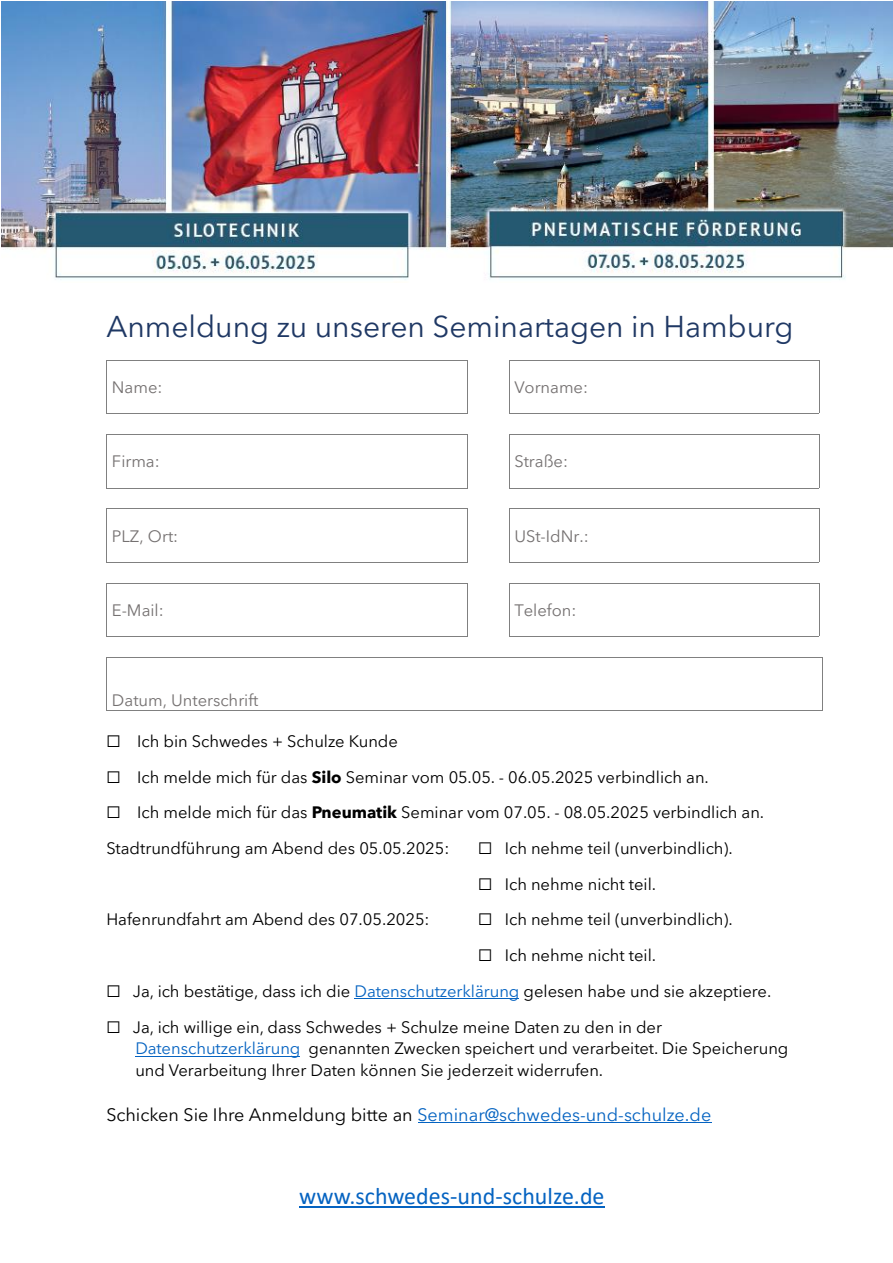
<style>
.page{position:relative;width:893px;height:1263px;background:#fff}
.page>*{position:absolute;margin:0;border:0;box-sizing:border-box;transform-origin:0 0}
.t1{font:30px "Avenir Next LT Pro";color:#1f3864}
.t2{font:24px "Calibri";color:#0563c1}
.t3{font:18px "Avenir Next LT Pro";color:#000}
.t4{font:16.5px "Avenir Next LT Pro";color:#000}
.t5{font:16.5px "Avenir Next LT Pro";color:#757171}
.s1{font-weight:700}
.s2{color:#0563c1}
</style>
<div class="page">
<hr style="left:299px;top:1206px;width:306px;height:2px;background:#0563c1">
<img style="left:1px;top:2px;width:892px;height:278px">
<hr style="left:107px;top:360px;width:95px;height:1px;background:#808080">
<hr style="left:203px;top:360px;width:265px;height:1px;background:#808080">
<hr style="left:510px;top:360px;width:97px;height:1px;background:#808080">
<hr style="left:608px;top:360px;width:211px;height:1px;background:#808080">
<hr style="left:106px;top:360px;width:1px;height:53px;background:#808080">
<hr style="left:468px;top:360px;width:1px;height:53px;background:#808080">
<hr style="left:509px;top:360px;width:1px;height:53px;background:#808080">
<hr style="left:819px;top:360px;width:1px;height:53px;background:#808080">
<hr style="left:108px;top:413px;width:94px;height:1px;background:#808080">
<hr style="left:203px;top:413px;width:94px;height:1px;background:#808080">
<hr style="left:297px;top:413px;width:171px;height:1px;background:#808080">
<hr style="left:510px;top:413px;width:40px;height:1px;background:#808080">
<svg style="left:550px;top:413px;width:16px;height:1px"></svg>
<hr style="left:566px;top:413px;width:41px;height:1px;background:#808080">
<hr style="left:608px;top:413px;width:51px;height:1px;background:#808080">
<hr style="left:660px;top:413px;width:95px;height:1px;background:#808080">
<hr style="left:755px;top:413px;width:64px;height:1px;background:#808080">
<hr style="left:108px;top:434px;width:94px;height:1px;background:#808080">
<hr style="left:203px;top:434px;width:94px;height:1px;background:#808080">
<hr style="left:297px;top:434px;width:171px;height:1px;background:#808080">
<hr style="left:510px;top:434px;width:40px;height:1px;background:#808080">
<svg style="left:550px;top:434px;width:16px;height:1px"></svg>
<hr style="left:566px;top:434px;width:41px;height:1px;background:#808080">
<hr style="left:608px;top:434px;width:51px;height:1px;background:#808080">
<hr style="left:660px;top:434px;width:95px;height:1px;background:#808080">
<hr style="left:755px;top:434px;width:64px;height:1px;background:#808080">
<hr style="left:106px;top:435px;width:1px;height:53px;background:#808080">
<hr style="left:468px;top:435px;width:1px;height:53px;background:#808080">
<hr style="left:509px;top:435px;width:1px;height:53px;background:#808080">
<hr style="left:819px;top:435px;width:1px;height:53px;background:#808080">
<hr style="left:108px;top:488px;width:94px;height:1px;background:#808080">
<hr style="left:203px;top:488px;width:94px;height:1px;background:#808080">
<hr style="left:297px;top:488px;width:171px;height:1px;background:#808080">
<hr style="left:510px;top:488px;width:40px;height:1px;background:#808080">
<svg style="left:550px;top:488px;width:16px;height:1px"></svg>
<hr style="left:566px;top:488px;width:41px;height:1px;background:#808080">
<hr style="left:608px;top:488px;width:51px;height:1px;background:#808080">
<hr style="left:660px;top:488px;width:95px;height:1px;background:#808080">
<hr style="left:755px;top:488px;width:64px;height:1px;background:#808080">
<hr style="left:108px;top:508px;width:94px;height:1px;background:#808080">
<hr style="left:203px;top:508px;width:94px;height:1px;background:#808080">
<hr style="left:297px;top:508px;width:171px;height:1px;background:#808080">
<hr style="left:510px;top:508px;width:40px;height:1px;background:#808080">
<svg style="left:550px;top:508px;width:16px;height:1px"></svg>
<hr style="left:566px;top:508px;width:41px;height:1px;background:#808080">
<hr style="left:608px;top:508px;width:51px;height:1px;background:#808080">
<hr style="left:660px;top:508px;width:95px;height:1px;background:#808080">
<hr style="left:755px;top:508px;width:64px;height:1px;background:#808080">
<hr style="left:106px;top:509px;width:1px;height:53px;background:#808080">
<hr style="left:468px;top:509px;width:1px;height:53px;background:#808080">
<hr style="left:509px;top:509px;width:1px;height:53px;background:#808080">
<hr style="left:819px;top:509px;width:1px;height:53px;background:#808080">
<hr style="left:108px;top:562px;width:94px;height:1px;background:#808080">
<hr style="left:203px;top:562px;width:94px;height:1px;background:#808080">
<hr style="left:297px;top:562px;width:171px;height:1px;background:#808080">
<hr style="left:510px;top:562px;width:40px;height:1px;background:#808080">
<svg style="left:550px;top:562px;width:16px;height:1px"></svg>
<hr style="left:566px;top:562px;width:41px;height:1px;background:#808080">
<hr style="left:608px;top:562px;width:51px;height:1px;background:#808080">
<hr style="left:660px;top:562px;width:95px;height:1px;background:#808080">
<hr style="left:755px;top:562px;width:64px;height:1px;background:#808080">
<hr style="left:108px;top:583px;width:94px;height:1px;background:#808080">
<hr style="left:203px;top:583px;width:94px;height:1px;background:#808080">
<hr style="left:297px;top:583px;width:171px;height:1px;background:#808080">
<hr style="left:510px;top:583px;width:40px;height:1px;background:#808080">
<svg style="left:550px;top:583px;width:16px;height:1px"></svg>
<hr style="left:566px;top:583px;width:41px;height:1px;background:#808080">
<hr style="left:608px;top:583px;width:51px;height:1px;background:#808080">
<hr style="left:660px;top:583px;width:95px;height:1px;background:#808080">
<hr style="left:755px;top:583px;width:64px;height:1px;background:#808080">
<hr style="left:106px;top:584px;width:1px;height:52px;background:#808080">
<hr style="left:468px;top:584px;width:1px;height:52px;background:#808080">
<hr style="left:509px;top:584px;width:1px;height:52px;background:#808080">
<hr style="left:819px;top:584px;width:1px;height:52px;background:#808080">
<hr style="left:108px;top:636px;width:94px;height:1px;background:#808080">
<hr style="left:203px;top:636px;width:94px;height:1px;background:#808080">
<hr style="left:297px;top:636px;width:171px;height:1px;background:#808080">
<hr style="left:510px;top:636px;width:97px;height:1px;background:#808080">
<hr style="left:608px;top:636px;width:93px;height:1px;background:#808080">
<hr style="left:702px;top:636px;width:95px;height:1px;background:#808080">
<svg style="left:797px;top:636px;width:22px;height:1px"></svg>
<hr style="left:108px;top:657px;width:94px;height:1px;background:#808080">
<hr style="left:203px;top:657px;width:94px;height:1px;background:#808080">
<hr style="left:297px;top:657px;width:171px;height:1px;background:#808080">
<hr style="left:469px;top:657px;width:40px;height:1px;background:#808080">
<hr style="left:510px;top:657px;width:97px;height:1px;background:#808080">
<hr style="left:608px;top:657px;width:93px;height:1px;background:#808080">
<hr style="left:702px;top:657px;width:95px;height:1px;background:#808080">
<svg style="left:797px;top:657px;width:26px;height:1px"></svg>
<hr style="left:106px;top:658px;width:1px;height:53px;background:#808080">
<hr style="left:107px;top:711px;width:190px;height:1px;background:#808080">
<hr style="left:296px;top:711px;width:172px;height:1px;background:#808080">
<hr style="left:468px;top:711px;width:41px;height:1px;background:#808080">
<hr style="left:509px;top:711px;width:98px;height:1px;background:#808080">
<hr style="left:607px;top:711px;width:94px;height:1px;background:#808080">
<hr style="left:701px;top:711px;width:96px;height:1px;background:#808080">
<hr style="left:822px;top:658px;width:1px;height:53px;background:#808080">
<hr style="left:354px;top:998px;width:165px;height:1px;background:#0563c1">
<hr style="left:135px;top:1055px;width:165px;height:1px;background:#0563c1">
<hr style="left:418px;top:1122px;width:293px;height:1px;background:#0563c1">
<p class="t1" style="left:106px;top:308px;width:688px">Anmeldung zu unseren Seminartagen in Hamburg</p>
<p class="t5" style="left:112px;top:377px;width:52px">Name:</p>
<p class="t5" style="left:514px;top:377px;width:75px">Vorname:</p>
<p class="t5" style="left:112px;top:451px;width:49px">Firma:</p>
<p class="t5" style="left:514px;top:451px;width:55px">Straße:</p>
<p class="t5" style="left:112px;top:526px;width:68px">PLZ, Ort:</p>
<p class="t5" style="left:514px;top:526px;width:76px">USt-IdNr.:</p>
<p class="t5" style="left:112px;top:600px;width:53px">E-Mail:</p>
<p class="t5" style="left:514px;top:600px;width:64px">Telefon:</p>
<p class="t5" style="left:112px;top:690px;width:148px">Datum, Unterschrift</p>
<p class="t4" style="left:106px;top:731px;width:293px">☐ Ich bin Schwedes + Schulze Kunde</p>
<p class="t4" style="left:106px;top:767px;width:604px">☐ Ich melde mich für das <span class="s1">Silo</span> Seminar vom 05.05. - 06.05.2025 verbindlich an.</p>
<p class="t4" style="left:106px;top:802px;width:659px">☐ Ich melde mich für das <span class="s1">Pneumatik</span> Seminar vom 07.05. - 08.05.2025 verbindlich an.</p>
<p class="t4" style="left:106px;top:838px;width:344px">Stadtrundführung am Abend des 05.05.2025:</p>
<p class="t4" style="left:478px;top:838px;width:256px">☐ Ich nehme teil (unverbindlich).</p>
<p class="t4" style="left:478px;top:874px;width:179px">☐ Ich nehme nicht teil.</p>
<p class="t4" style="left:106px;top:909px;width:325px">Hafenrundfahrt am Abend des 07.05.2025:</p>
<p class="t4" style="left:478px;top:909px;width:256px">☐ Ich nehme teil (unverbindlich).</p>
<p class="t4" style="left:478px;top:945px;width:179px">☐ Ich nehme nicht teil.</p>
<p class="t4" style="left:106px;top:981px;width:666px">☐ Ja, ich bestätige, dass ich die <span class="s2">Datenschutzerklärung</span> gelesen habe und sie akzeptiere.</p>
<p class="t4" style="left:106px;top:1017px;width:557px">☐ Ja, ich willige ein, dass Schwedes + Schulze meine Daten zu den in der</p>
<p class="t4" style="left:135px;top:1038px;width:654px"><span class="s2">Datenschutzerklärung</span> genannten Zwecken speichert und verarbeitet. Die Speicherung</p>
<p class="t4" style="left:135px;top:1060px;width:469px">und Verarbeitung Ihrer Daten können Sie jederzeit widerrufen.</p>
<p class="t3" style="left:106px;top:1103px;width:606px">Schicken Sie Ihre Anmeldung bitte an <span class="s2">Seminar@schwedes-und-schulze.de</span></p>
<h2 class="t2" style="left:299px;top:1185px;width:307px">www.schwedes-und-schulze.de</h2>
</div>
